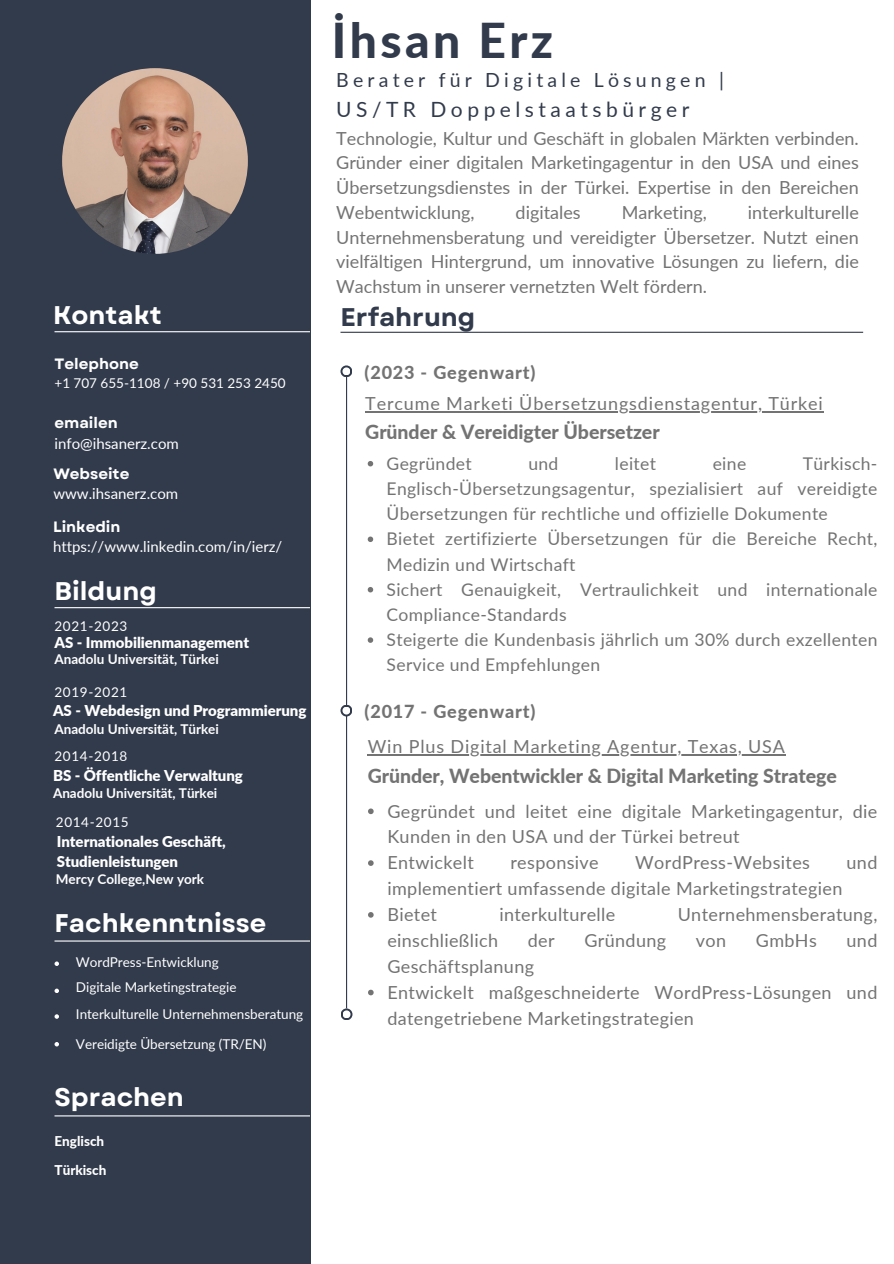
<style>
.page{position:relative;width:894px;height:1264px;background:#fff}
.page>*{position:absolute;margin:0;border:0;box-sizing:border-box;transform-origin:0 0}
.t1{font:800 48px "Lato";letter-spacing:.07em;color:#323b4c}
.t2{font:700 25.5px "Garet";color:#fff}
.t3{font:700 25.5px "Garet";color:#323b4c}
.t4{font:21px "Lato";letter-spacing:.215em;color:#323b4c}
.t5{font:800 19.5px "Lato";letter-spacing:-.005em;color:#737373}
.t6{font:19.5px "Lato";letter-spacing:.215em;color:#323b4c}
.t7{font:18px/24.8px "Lato";letter-spacing:.02em;color:#737373;text-align:justify}
.t8{font:18px "Lato";letter-spacing:.045em;color:#737373}
.t9{font:800 18px "Lato";letter-spacing:.045em;color:#737373}
.t10{font:18px "Lato";color:#737373}
.t11{font:17.55px/25.2px "Lato";letter-spacing:.02em;color:#737373}
.t12{font:900 15px/20.2px "Lato";letter-spacing:-.005em;color:#fff}
.t13{font:15px "Lato";color:#fff}
.t14{font:700 15px "Garet";color:#fff}
.t15{font:13.5px "Lato";letter-spacing:-.005em;color:#fff}
.t16{font:700 13.5px "Lato";letter-spacing:-.005em;color:#fff}
.t17{font:13.5px "Lato";letter-spacing:.045em;color:#fff}
.t18{font:800 13.5px "Lato";color:#fff}
</style>
<div class="page">
<div style="left:0;top:0;width:310px;height:1263px;background:#323b4c"></div>
<hr style="left:54px;top:331px;width:256px;height:1px;background:#fff">
<hr style="left:54px;top:607px;width:256px;height:1px;background:#fff">
<hr style="left:340px;top:332px;width:522px;height:1px;background:#323b4c">
<hr style="left:346px;top:376px;width:1px;height:632px;background:#323b4c">
<svg style="left:340px;top:365px;width:12px;height:12px"></svg>
<div style="left:342px;top:367px;width:8px;height:8px;background:#fff;border-radius:50%"></div>
<svg style="left:340px;top:704px;width:12px;height:12px"></svg>
<div style="left:342px;top:706px;width:8px;height:8px;background:#fff;border-radius:50%"></div>
<img style="left:62px;top:68px;width:186px;height:186px;border-radius:50%">
<svg style="left:54px;top:961px;width:5px;height:5px"></svg>
<svg style="left:54px;top:988px;width:5px;height:5px"></svg>
<svg style="left:54px;top:1014px;width:5px;height:4px"></svg>
<svg style="left:54px;top:1042px;width:5px;height:4px"></svg>
<hr style="left:54px;top:940px;width:256px;height:1px;background:#fff">
<hr style="left:54px;top:1115px;width:256px;height:1px;background:#fff">
<svg style="left:367px;top:461px;width:6px;height:5px"></svg>
<svg style="left:367px;top:536px;width:6px;height:6px"></svg>
<svg style="left:367px;top:587px;width:6px;height:5px"></svg>
<svg style="left:367px;top:637px;width:6px;height:6px"></svg>
<svg style="left:368px;top:808px;width:5px;height:6px"></svg>
<svg style="left:368px;top:860px;width:5px;height:5px"></svg>
<svg style="left:368px;top:912px;width:5px;height:5px"></svg>
<svg style="left:368px;top:989px;width:5px;height:6px"></svg>
<hr style="left:365px;top:411px;width:458px;height:2px;background:#737373">
<hr style="left:367px;top:754px;width:418px;height:1px;background:#737373">
<svg style="left:340px;top:1008px;width:12px;height:12px"></svg>
<div style="left:342px;top:1010px;width:8px;height:8px;background:#fff;border-radius:50%"></div>
<h6 class="t2" style="left:53px;top:296px;width:110px">Kontakt</h6>
<p class="t14" style="left:54px;top:352px;width:86px">Telephone</p>
<h6 class="t15" style="left:54px;top:375px;width:233px">+1 707 655-1108 / +90 531 253 2450</h6>
<p class="t14" style="left:54px;top:411px;width:65px">emailen</p>
<h6 class="t13" style="left:54px;top:434px;width:126px">info@ihsanerz.com</h6>
<p class="t14" style="left:53px;top:463px;width:77px">Webseite</p>
<p class="t13" style="left:53px;top:484px;width:126px">www.ihsanerz.com</p>
<p class="t14" style="left:53px;top:516px;width:69px">Linkedin</p>
<h6 class="t13" style="left:53px;top:537px;width:231px">https://www.linkedin.com/in/ierz/</h6>
<p class="t2" style="left:54px;top:572px;width:104px">Bildung</p>
<h1 class="t17" style="left:54px;top:617px;width:74px">2021-2023</h1>
<p class="t12" style="left:54px;top:632px;width:196px">AS - Immobilienmanagement</p>
<p class="t16" style="left:54px;top:650px;width:166px">Anadolu Universität, Türkei</p>
<h4 class="t17" style="left:54px;top:684px;width:74px">2019-2021</h4>
<p class="t12" style="left:53px;top:700px;width:255px">AS - Webdesign und Programmierung</p>
<h2 class="t16" style="left:54px;top:720px;width:166px">Anadolu Universität, Türkei</h2>
<h3 class="t17" style="left:54px;top:748px;width:74px">2014-2018</h3>
<h4 class="t12" style="left:53px;top:764px;width:191px">BS - Öffentliche Verwaltung</h4>
<h3 class="t16" style="left:53px;top:784px;width:166px">Anadolu Universität, Türkei</h3>
<p class="t17" style="left:56px;top:813px;width:74px">2014-2015</p>
<p class="t12" style="left:57px;top:830px;width:170px">Internationales Geschäft,<br>Studienleistungen</p>
<p class="t16" style="left:56px;top:871px;width:150px">Mercy College,New york</p>
<p class="t2" style="left:54px;top:905px;width:213px">Fachkenntnisse</p>
<h2 class="t15" style="left:76px;top:953px;width:144px">WordPress-Entwicklung</h2>
<h3 class="t15" style="left:76px;top:1005px;width:229px">Interkulturelle Unternehmensberatung</h3>
<h4 class="t15" style="left:76px;top:978px;width:162px">Digitale Marketingstrategie</h4>
<h2 class="t15" style="left:76px;top:1035px;width:192px">Vereidigte Übersetzung (TR/EN)</h2>
<p class="t2" style="left:54px;top:1078px;width:131px">Sprachen</p>
<h4 class="t18" style="left:54px;top:1132px;width:51px">Englisch</h4>
<h3 class="t18" style="left:54px;top:1161px;width:53px">Türkisch</h3>
<h6 class="t1" style="left:332px;top:11px;width:222px">İhsan Erz</h6>
<p class="t6" style="left:336px;top:68px;width:389px">Berater für Digitale Lösungen |</p>
<p class="t4" style="left:336px;top:96px;width:354px">US/TR Doppelstaatsbürger</p>
<h2 class="t7" style="left:336px;top:125px;width:524px">Technologie, Kultur und Geschäft in globalen Märkten verbinden.<br>Gründer einer digitalen Marketingagentur in den USA und eines Übersetzungsdienstes in der Türkei. Expertise in den Bereichen Webentwicklung,</h2>
<h2 class="t7" style="left:336px;top:199px;width:524px;text-indent:411px">interkulturelle Unternehmensberatung und vereidigter Übersetzer. Nutzt einen vielfältigen Hintergrund, um innovative Lösungen zu liefern, die Wachstum in unserer vernetzten Welt fördern.</h2>
<p class="t3" style="left:340px;top:299px;width:136px">Erfahrung</p>
<h2 class="t10" style="left:515px;top:201px;width:67px">digitales</h2>
<h2 class="t10" style="left:621px;top:201px;width:87px">Marketing,</h2>
<h2 class="t9" style="left:364px;top:361px;width:172px">(2023 - Gegenwart)</h2>
<p class="t8" style="left:365px;top:392px;width:459px">Tercume Marketi Übersetzungsdienstagentur, Türkei</p>
<p class="t5" style="left:365px;top:419px;width:296px">Gründer &amp; Vereidigter Übersetzer</p>
<h6 class="t11" style="left:386px;top:450px;width:492px;text-align:justify;text-indent:416px">Türkisch-Englisch-Übersetzungsagentur, spezialisiert auf vereidigte Übersetzungen für rechtliche und offizielle Dokumente</h6>
<p class="t11" style="left:386px;top:526px;width:492px">Bietet zertifizierte Übersetzungen für die Bereiche Recht,<br>Medizin und Wirtschaft</p>
<p class="t11" style="left:386px;top:576px;width:492px">Sichert Genauigkeit, Vertraulichkeit und internationale<br>Compliance-Standards</p>
<h6 class="t11" style="left:386px;top:626px;width:492px">Steigerte die Kundenbasis jährlich um 30% durch exzellenten<br>Service und Empfehlungen</h6>
<h6 class="t11" style="left:386px;top:450px;width:87px">Gegründet</h6>
<h6 class="t11" style="left:528px;top:450px;width:32px">und</h6>
<h6 class="t11" style="left:614px;top:450px;width:43px">leitet</h6>
<h6 class="t11" style="left:712px;top:450px;width:35px">eine</h6>
<p class="t9" style="left:364px;top:700px;width:172px">(2017 - Gegenwart)</p>
<p class="t8" style="left:367px;top:735px;width:418px">Win Plus Digital Marketing Agentur, Texas, USA</p>
<p class="t5" style="left:367px;top:763px;width:470px">Gründer, Webentwickler &amp; Digital Marketing Stratege</p>
<p class="t7" style="left:387px;top:797px;width:491px;line-height:25.8px">Gegründet und leitet eine digitale Marketingagentur, die<br>Kunden in den USA und der Türkei betreut</p>
<p class="t7" style="left:387px;top:850px;width:88px">Entwickelt</p>
<p class="t7" style="left:510px;top:850px;width:90px">responsive</p>
<p class="t7" style="left:635px;top:850px;width:176px">WordPress-Websites</p>
<p class="t7" style="left:846px;top:850px;width:32px">und</p>
<p class="t7" style="left:387px;top:875px;width:456px">implementiert umfassende digitale Marketingstrategien</p>
<h6 class="t7" style="left:387px;top:901px;width:51px">Bietet</h6>
<h6 class="t7" style="left:499px;top:901px;width:117px">interkulturelle</h6>
<h6 class="t7" style="left:677px;top:901px;width:201px">Unternehmensberatung,</h6>
<h6 class="t7" style="left:387px;top:927px;width:112px">einschließlich</h6>
<h6 class="t7" style="left:527px;top:927px;width:28px">der</h6>
<h6 class="t7" style="left:584px;top:927px;width:83px">Gründung</h6>
<h6 class="t7" style="left:695px;top:927px;width:32px">von</h6>
<h6 class="t7" style="left:755px;top:927px;width:62px">GmbHs</h6>
<h6 class="t7" style="left:846px;top:927px;width:32px">und</h6>
<h6 class="t7" style="left:387px;top:953px;width:148px">Geschäftsplanung</h6>
<p class="t7" style="left:387px;top:978px;width:491px;line-height:25.8px">Entwickelt maßgeschneiderte WordPress-Lösungen und datengetriebene Marketingstrategien</p>
</div>
